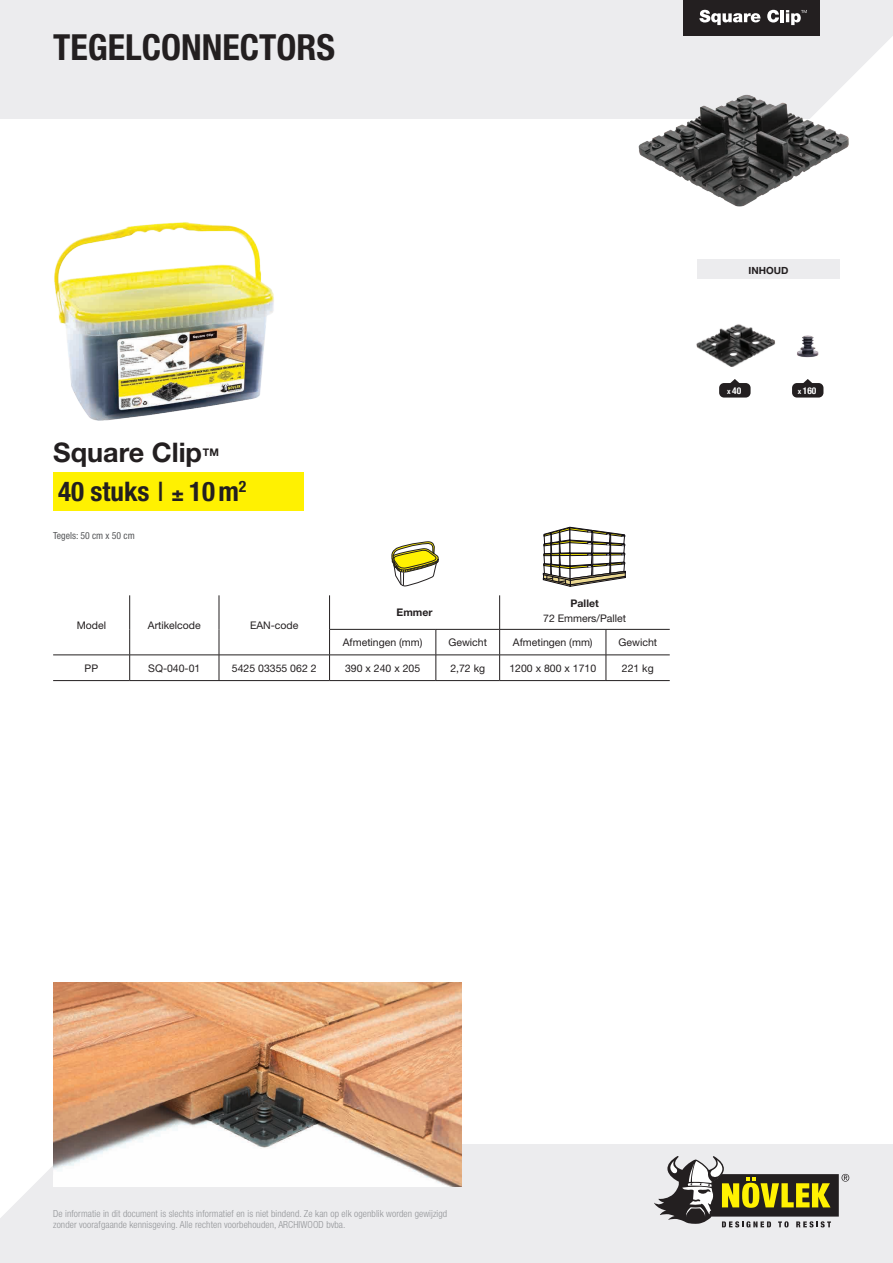
<style>
.page{position:relative;width:893px;height:1263px;background:#fff}
.page>*{position:absolute;margin:0;border:0;box-sizing:border-box;transform-origin:0 0}
.t1{font:700 condensed 36px "Helvetica Neue LT Std";color:#231f20}
.t2{font:700 condensed 27px "Helvetica Neue LT Std";color:#231f20}
.t3{font:700 27px "Helvetica Neue LT Std";color:#231f20}
.t4{font:10.5px "Helvetica Neue LT Std";color:#231f20}
.t5{font:700 10.5px "Helvetica Neue LT Std";color:#231f20}
.t6{font:700 9.9px "Helvetica Neue LT Std";color:#231f20}
.t7{font:300 condensed 9.75px/11.2px "Helvetica Neue LT Std";letter-spacing:.01em;color:#939598}
.t8{font:condensed 9.75px "Helvetica Neue LT Std";color:#57585a}
.t9{font:700 condensed 9.45px "Helvetica Neue";color:#fff}
.s1{font-weight:400;font-stretch:normal}
.s2{font-size:21px}
.s3{font-size:7.65px}
</style>
<div class="page">
<div style="left:0;top:1144px;width:893px;height:119px;background:#ececee"></div>
<svg style="left:0;top:1144px;width:123px;height:74px"></svg>
<svg style="left:654px;top:1156px;width:195px;height:71px"></svg>
<div style="left:0;top:0;width:893px;height:119px;background:#ececee"></div>
<img style="left:54px;top:222px;width:220px;height:199px">
<img style="left:53px;top:982px;width:408px;height:204px">
<img style="left:638px;top:94px;width:189px;height:113px">
<div style="left:683px;top:0;width:136px;height:35px;background:#231f20"></div>
<svg style="left:699px;top:10px;width:61px;height:15px"></svg>
<svg style="left:767px;top:10px;width:126px;height:149px"></svg>
<img style="left:696px;top:324px;width:79px;height:43px">
<img style="left:797px;top:335px;width:22px;height:23px">
<div style="left:698px;top:259px;width:142px;height:20px;background:#ececee"></div>
<svg style="left:730px;top:379px;width:9px;height:4px"></svg>
<div style="left:719px;top:383px;width:32px;height:14px;background:#231f20;border-radius:5px"></div>
<svg style="left:803px;top:379px;width:9px;height:4px"></svg>
<div style="left:792px;top:383px;width:31px;height:14px;background:#231f20;border-radius:5px"></div>
<svg style="left:391px;top:541px;width:47px;height:45px"></svg>
<svg style="left:543px;top:527px;width:83px;height:59px"></svg>
<div style="left:53px;top:472px;width:251px;height:38px;background:#fff101"></div>
<hr style="left:329px;top:629px;width:107px;height:1px;background:#231f20">
<hr style="left:436px;top:629px;width:64px;height:1px;background:#231f20">
<hr style="left:500px;top:629px;width:106px;height:1px;background:#231f20">
<hr style="left:606px;top:629px;width:64px;height:1px;background:#231f20">
<hr style="left:330px;top:655px;width:106px;height:1px;background:#231f20">
<hr style="left:436px;top:655px;width:64px;height:1px;background:#231f20">
<hr style="left:500px;top:655px;width:106px;height:1px;background:#231f20">
<hr style="left:606px;top:655px;width:64px;height:1px;background:#231f20">
<hr style="left:499px;top:595px;width:1px;height:34px;background:#231f20">
<svg style="left:436px;top:629px;width:1px;height:51px"></svg>
<svg style="left:606px;top:629px;width:1px;height:51px"></svg>
<hr style="left:53px;top:655px;width:77px;height:1px;background:#231f20">
<hr style="left:130px;top:655px;width:89px;height:1px;background:#231f20">
<hr style="left:219px;top:655px;width:111px;height:1px;background:#231f20">
<hr style="left:129px;top:595px;width:1px;height:34px;background:#231f20">
<hr style="left:219px;top:595px;width:1px;height:34px;background:#231f20">
<hr style="left:329px;top:595px;width:1px;height:34px;background:#231f20">
<svg style="left:499px;top:629px;width:1px;height:51px"></svg>
<svg style="left:129px;top:629px;width:1px;height:51px"></svg>
<svg style="left:219px;top:629px;width:1px;height:51px"></svg>
<svg style="left:329px;top:629px;width:1px;height:51px"></svg>
<hr style="left:330px;top:680px;width:106px;height:1px;background:#231f20">
<hr style="left:436px;top:680px;width:64px;height:1px;background:#231f20">
<hr style="left:500px;top:680px;width:106px;height:1px;background:#231f20">
<hr style="left:606px;top:680px;width:64px;height:1px;background:#231f20">
<hr style="left:53px;top:680px;width:77px;height:1px;background:#231f20">
<hr style="left:130px;top:680px;width:89px;height:1px;background:#231f20">
<hr style="left:219px;top:680px;width:111px;height:1px;background:#231f20">
<p class="t1" style="left:53px;top:25px;width:283px">TEGELCONNECTORS</p>
<p class="t3" style="left:53px;top:435px;width:150px">Square Clip</p>
<p class="t5" style="left:203px;top:445px;width:18px">TM</p>
<p class="t2" style="left:58px;top:475px;width:190px">40 stuks <span class="s1">I</span> <span class="s2">±</span> 10m<sup>2</sup></p>
<p class="t8" style="left:53px;top:529px;width:83px">Tegels: 50 cm x 50 cm</p>
<p class="t4" style="left:77px;top:619px;width:31px">Model</p>
<p class="t4" style="left:148px;top:619px;width:54px">Artikelcode</p>
<p class="t4" style="left:250px;top:619px;width:50px">EAN-code</p>
<p class="t5" style="left:397px;top:606px;width:37px">Emmer</p>
<p class="t5" style="left:571px;top:596px;width:30px">Pallet</p>
<p class="t4" style="left:543px;top:612px;width:84px">72 Emmers/Pallet</p>
<p class="t4" style="left:343px;top:636px;width:81px">Afmetingen (mm)</p>
<p class="t4" style="left:448px;top:636px;width:40px">Gewicht</p>
<p class="t4" style="left:513px;top:636px;width:81px">Afmetingen (mm)</p>
<p class="t4" style="left:619px;top:636px;width:40px">Gewicht</p>
<p class="t4" style="left:85px;top:662px;width:15px">PP</p>
<p class="t4" style="left:148px;top:662px;width:54px">SQ-040-01</p>
<p class="t4" style="left:232px;top:662px;width:86px">5425 03355 062 2</p>
<p class="t4" style="left:345px;top:662px;width:77px">390 x 240 x 205</p>
<p class="t4" style="left:450px;top:662px;width:36px">2,72 kg</p>
<p class="t4" style="left:509px;top:662px;width:88px">1200 x 800 x 1710</p>
<p class="t4" style="left:622px;top:662px;width:33px">221 kg</p>
<p class="t6" style="left:749px;top:264px;width:41px">INHOUD</p>
<p class="t9" style="left:727px;top:382px;width:16px"><span class="s3">x</span>40</p>
<p class="t9" style="left:798px;top:382px;width:20px"><span class="s3">x</span> 160</p>
<p class="t7" style="left:53px;top:1208px;width:396px">De informatie in dit document is slechts informatief en is niet bindend. Ze kan op elk ogenblik worden gewijzigd zonder voorafgaande kennisgeving. Alle rechten voorbehouden, ARCHIWOOD bvba.</p>
</div>
